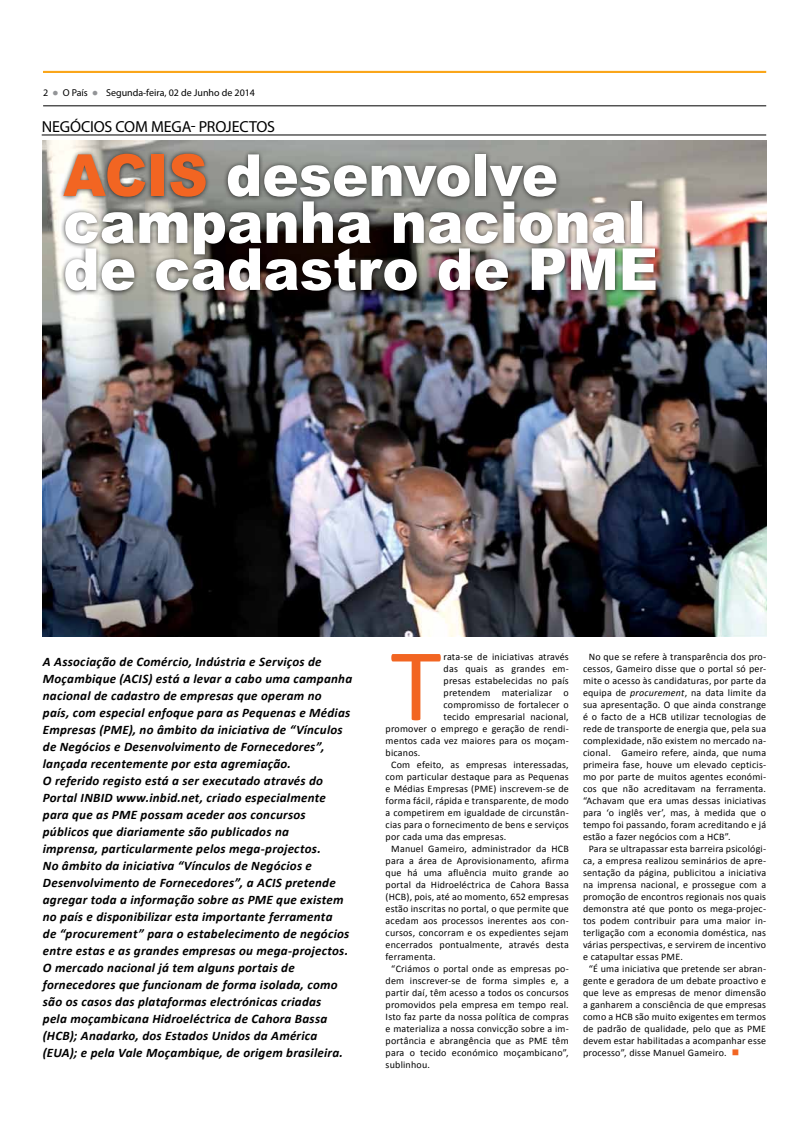
<style>
.page{position:relative;width:794px;height:1134px;background:#fff}
.page>*{position:absolute;margin:0;border:0;box-sizing:border-box;transform-origin:0 0}
.t1{font:104.5px "Calibri";color:#f26522}
.t2{font:900 58px/47px "Arial";color:#fff;scale:.94 1}
.t3{font:16px "Myriad Pro";letter-spacing:-.015em;color:#000}
.t4{font:italic 700 13px/17px "Calibri";letter-spacing:.02em;color:#000}
.t5{font:10px "Calibri";letter-spacing:.02em;color:#000}
.t6{font:10px "Myriad Pro";color:#000}
.s1{color:#939598}
.s2{color:#f26522}
.s3{font-style:italic}
</style>
<div class="page">
<hr style="left:43px;top:106px;width:723px;height:1px;background:#000">
<div style="left:43px;top:71px;width:723px;height:2px;border:1px solid #faa61a"></div>
<img style="left:43px;top:140px;width:723px;height:496px">
<div style="left:59px;top:149px;width:602px;height:147px;background:#000;opacity:.75"></div>
<hr style="left:42px;top:135px;width:724px;height:1px;background:#000">
<p class="t6" style="left:43px;top:86px;width:213px">2 <span class="s1">●</span> O País <span class="s1">●</span> Segunda-feira, 02 de Junho de 2014</p>
<h3 class="t3" style="left:42px;top:117px;width:235px">NEGÓCIOS COM MEGA- PROJECTOS</h3>
<h2 class="t2" style="left:63px;top:150px;width:634px"><span class="s2">ACIS</span> desenvolve campanha nacional de cadastro de PME</h2>
<p class="t4" style="left:43px;top:653px;width:311px">A Associação de Comércio, Indústria e Serviços de Moçambique (ACIS) está a levar a cabo uma campanha nacional de cadastro de empresas que operam no<br>país, com especial enfoque para as Pequenas e Médias Empresas (PME), no âmbito da iniciativa de “Vínculos de Negócios e Desenvolvimento de Fornecedores”, lançada recentemente por esta agremiação.<br>O referido registo está a ser executado através do Portal INBID www.inbid.net, criado especialmente para que as PME possam aceder aos concursos públicos que diariamente são publicados na<br>imprensa, particularmente pelos mega-projectos.<br>No âmbito da iniciativa “Vínculos de Negócios e Desenvolvimento de Fornecedores”, a ACIS pretende agregar toda a informação sobre as PME que existem no país e disponibilizar esta importante ferramenta<br>de “procurement” para o estabelecimento de negócios entre estas e as grandes empresas ou mega-projectos.<br>O mercado nacional já tem alguns portais de fornecedores que funcionam de forma isolada, como são os casos das plataformas electrónicas criadas<br>pela moçambicana Hidroeléctrica de Cahora Bassa (HCB); Anadarko, dos Estados Unidos da América (EUA); e pela Vale Moçambique, de origem brasileira.</p>
<h1 class="t1" style="left:390px;top:619px;width:52px">T</h1>
<p class="t5" style="left:443px;top:650px;width:127px">rata-se de iniciativas através</p>
<p class="t5" style="left:443px;top:662px;width:127px">das quais as grandes em-</p>
<p class="t5" style="left:443px;top:674px;width:127px">presas estabelecidas no país</p>
<p class="t5" style="left:443px;top:686px;width:127px">pretendem materializar o</p>
<p class="t5" style="left:443px;top:698px;width:127px">compromisso de fortalecer o</p>
<p class="t5" style="left:443px;top:710px;width:127px">tecido empresarial nacional,</p>
<p class="t5" style="left:386px;top:722px;width:185px">promover o emprego e geração de rendi-</p>
<p class="t5" style="left:386px;top:734px;width:185px">mentos cada vez maiores para os moçam-</p>
<p class="t5" style="left:386px;top:746px;width:36px">bicanos.</p>
<p class="t5" style="left:391px;top:758px;width:179px">Com efeito, as empresas interessadas,</p>
<p class="t5" style="left:386px;top:770px;width:185px">com particular destaque para as Pequenas</p>
<p class="t5" style="left:386px;top:782px;width:185px">e Médias Empresas (PME) inscrevem-se de</p>
<p class="t5" style="left:386px;top:794px;width:185px">forma fácil, rápida e transparente, de modo</p>
<p class="t5" style="left:386px;top:806px;width:185px">a competirem em igualdade de circunstân-</p>
<p class="t5" style="left:386px;top:818px;width:185px">cias para o fornecimento de bens e serviços</p>
<p class="t5" style="left:386px;top:830px;width:122px">por cada uma das empresas.</p>
<p class="t5" style="left:391px;top:842px;width:179px">Manuel Gameiro, administrador da HCB</p>
<p class="t5" style="left:386px;top:854px;width:185px">para a área de Aprovisionamento, afirma</p>
<p class="t5" style="left:386px;top:866px;width:185px">que há uma afluência muito grande ao</p>
<p class="t5" style="left:386px;top:878px;width:185px">portal da Hidroeléctrica de Cahora Bassa</p>
<p class="t5" style="left:386px;top:890px;width:185px">(HCB), pois, até ao momento, 652 empresas</p>
<p class="t5" style="left:386px;top:902px;width:185px">estão inscritas no portal, o que permite que</p>
<p class="t5" style="left:386px;top:914px;width:185px">acedam aos processos inerentes aos con-</p>
<p class="t5" style="left:386px;top:926px;width:185px">cursos, concorram e os expedientes sejam</p>
<p class="t5" style="left:386px;top:938px;width:185px">encerrados pontualmente, através desta</p>
<p class="t5" style="left:386px;top:950px;width:51px">ferramenta.</p>
<p class="t5" style="left:391px;top:962px;width:179px">“Criámos o portal onde as empresas po-</p>
<p class="t5" style="left:386px;top:974px;width:185px">dem inscrever-se de forma simples e, a</p>
<p class="t5" style="left:386px;top:986px;width:185px">partir daí, têm acesso a todos os concursos</p>
<p class="t5" style="left:386px;top:998px;width:185px">promovidos pela empresa em tempo real.</p>
<p class="t5" style="left:386px;top:1010px;width:185px">Isto faz parte da nossa política de compras</p>
<p class="t5" style="left:386px;top:1022px;width:185px">e materializa a nossa convicção sobre a im-</p>
<p class="t5" style="left:386px;top:1034px;width:185px">portância e abrangência que as PME têm</p>
<p class="t5" style="left:386px;top:1046px;width:185px">para o tecido económico moçambicano”,</p>
<p class="t5" style="left:386px;top:1058px;width:46px">sublinhou.</p>
<p class="t5" style="left:588px;top:650px;width:179px">No que se refere à transparência dos pro-</p>
<p class="t5" style="left:583px;top:662px;width:185px">cessos, Gameiro disse que o portal só per-</p>
<p class="t5" style="left:583px;top:674px;width:185px">mite o acesso às candidaturas, por parte da</p>
<p class="t5" style="left:583px;top:686px;width:185px">equipa de <span class="s3">procurement</span>, na data limite da</p>
<p class="t5" style="left:583px;top:698px;width:185px">sua apresentação. O que ainda constrange</p>
<p class="t5" style="left:583px;top:710px;width:185px">é o facto de a HCB utilizar tecnologias de</p>
<p class="t5" style="left:583px;top:722px;width:185px">rede de transporte de energia que, pela sua</p>
<p class="t5" style="left:583px;top:734px;width:185px">complexidade, não existem no mercado na-</p>
<p class="t5" style="left:583px;top:746px;width:185px">cional. Gameiro refere, ainda, que numa</p>
<p class="t5" style="left:583px;top:758px;width:185px">primeira fase, houve um elevado cepticis-</p>
<p class="t5" style="left:583px;top:770px;width:185px">mo por parte de muitos agentes económi-</p>
<p class="t5" style="left:583px;top:782px;width:185px">cos que não acreditavam na ferramenta.</p>
<p class="t5" style="left:583px;top:794px;width:185px">“Achavam que era umas dessas iniciativas</p>
<p class="t5" style="left:583px;top:806px;width:185px">para ‘o inglês ver’, mas, à medida que o</p>
<p class="t5" style="left:583px;top:818px;width:185px">tempo foi passando, foram acreditando e já</p>
<p class="t5" style="left:583px;top:830px;width:149px">estão a fazer negócios com a HCB”.</p>
<p class="t5" style="left:588px;top:842px;width:179px">Para se ultrapassar esta barreira psicológi-</p>
<p class="t5" style="left:583px;top:854px;width:185px">ca, a empresa realizou seminários de apre-</p>
<p class="t5" style="left:583px;top:866px;width:185px">sentação da página, publicitou a iniciativa</p>
<p class="t5" style="left:583px;top:878px;width:185px">na imprensa nacional, e prossegue com a</p>
<p class="t5" style="left:583px;top:890px;width:185px">promoção de encontros regionais nos quais</p>
<p class="t5" style="left:583px;top:902px;width:185px">demonstra até que ponto os mega-projec-</p>
<p class="t5" style="left:583px;top:914px;width:185px">tos podem contribuir para uma maior in-</p>
<p class="t5" style="left:583px;top:926px;width:185px">terligação com a economia doméstica, nas</p>
<p class="t5" style="left:583px;top:938px;width:185px">várias perspectivas, e servirem de incentivo</p>
<p class="t5" style="left:583px;top:950px;width:101px">e catapultar essas PME.</p>
<p class="t5" style="left:588px;top:962px;width:179px">“É uma iniciativa que pretende ser abran-</p>
<p class="t5" style="left:583px;top:974px;width:185px">gente e geradora de um debate proactivo e</p>
<p class="t5" style="left:583px;top:986px;width:185px">que leve as empresas de menor dimensão</p>
<p class="t5" style="left:583px;top:998px;width:185px">a ganharem a consciência de que empresas</p>
<p class="t5" style="left:583px;top:1010px;width:185px">como a HCB são muito exigentes em termos</p>
<p class="t5" style="left:583px;top:1022px;width:185px">de padrão de qualidade, pelo que as PME</p>
<p class="t5" style="left:583px;top:1034px;width:185px">devem estar habilitadas a acompanhar esse</p>
<p class="t5" style="left:583px;top:1046px;width:158px">processo”, disse Manuel Gameiro. <span class="s2">■</span></p>
</div>
